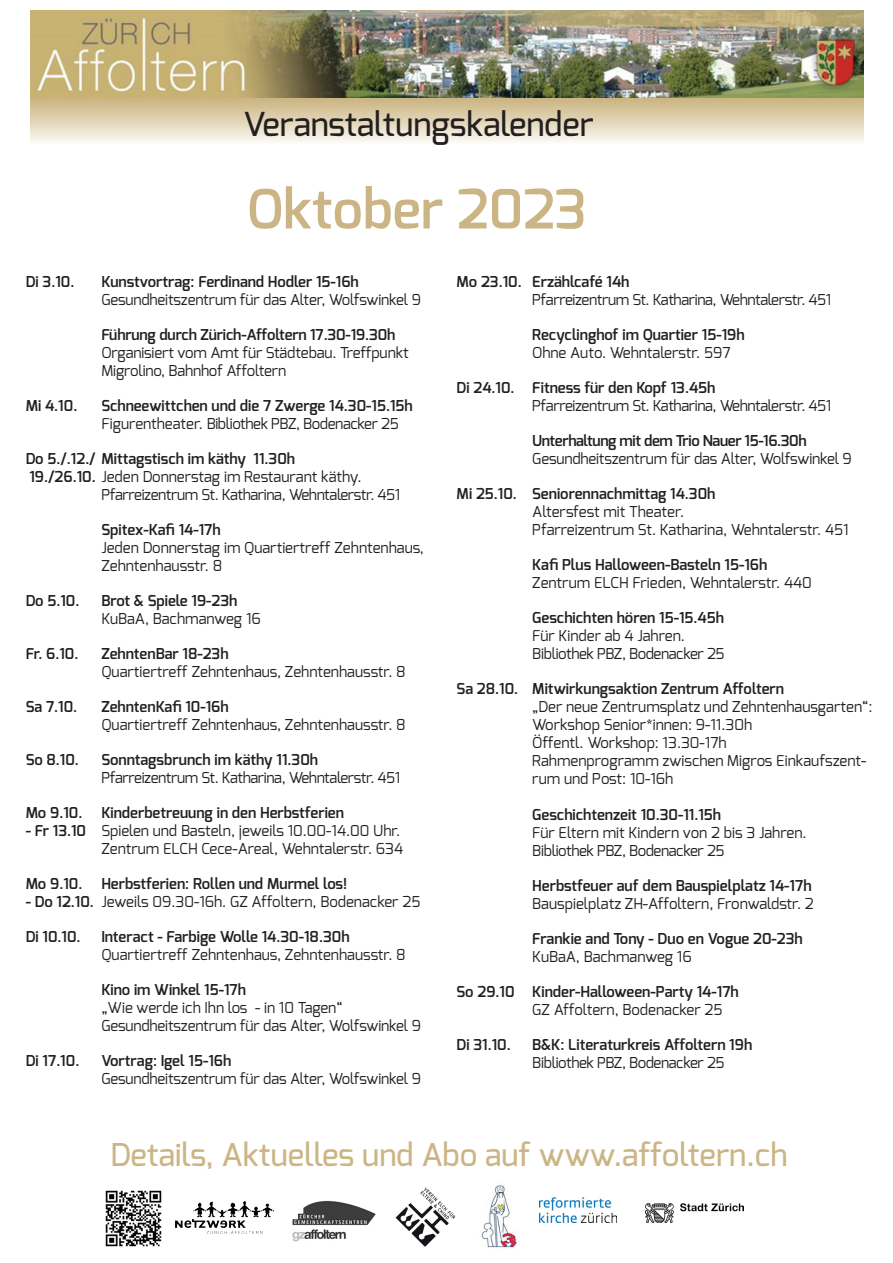
<style>
.page{position:relative;width:893px;height:1263px;background:#fff}
.page>*{position:absolute;margin:0;border:0;box-sizing:border-box;transform-origin:0 0}
.t1{font:600 54px "Exo";color:#cbb584}
.t2{font:500 33px "Exo";color:#231f20}
.t3{font:500 31.35px "Exo";color:#cbb584}
.t4{font:15px/18px "Exo";letter-spacing:-.01em;color:#231f20}
.t5{font:600 15px "Exo";color:#231f20}
.t6{font:600 15px "Exo";letter-spacing:-.025em;color:#231f20}
.s1{font-weight:600}
</style>
<div class="page">
<div style="left:30px;top:95px;width:834px;height:61px;background:linear-gradient(to bottom,#bda973,#fff)"></div>
<img style="left:30px;top:10px;width:834px;height:87px">
<img style="left:105px;top:1190px;width:57px;height:57px">
<img style="left:176px;top:1201px;width:97px;height:32px">
<img style="left:292px;top:1201px;width:83px;height:41px">
<img style="left:395px;top:1187px;width:61px;height:60px">
<img style="left:481px;top:1185px;width:36px;height:63px">
<img style="left:540px;top:1197px;width:76px;height:25px">
<img style="left:645px;top:1203px;width:98px;height:20px">
<h2 class="t2" style="left:243px;top:103px;width:352px">Veranstaltungskalender</h2>
<h1 class="t1" style="left:247px;top:174px;width:341px">Oktober 2023</h1>
<p class="t5" style="left:26px;top:272px;width:50px">Di 3.10.</p>
<p class="t5" style="left:101px;top:272px;width:259px">Kunstvortrag: Ferdinand Hodler 15-16h</p>
<p class="t4" style="left:101px;top:290px;width:321px">Gesundheitszentrum für das Alter, Wolfswinkel 9</p>
<p class="t5" style="left:101px;top:325px;width:295px">Führung durch Zürich-Affoltern 17.30-19.30h</p>
<p class="t4" style="left:101px;top:343px;width:309px">Organisiert vom Amt für Städtebau. Treffpunkt<br>Migrolino, Bahnhof Affoltern</p>
<p class="t5" style="left:26px;top:396px;width:53px">Mi 4.10.</p>
<p class="t5" style="left:101px;top:396px;width:313px">Schneewittchen und die 7 Zwerge 14.30-15.15h</p>
<p class="t4" style="left:101px;top:414px;width:299px">Figurentheater. Bibliothek PBZ, Bodenacker 25</p>
<p class="t5" style="left:26px;top:449px;width:271px">Do 5./.12./ Mittagstisch im käthy 11.30h</p>
<p class="t4" style="left:29px;top:467px;width:334px"><span class="s1">19./26.10.</span> Jeden Donnerstag im Restaurant käthy.</p>
<p class="t4" style="left:101px;top:485px;width:301px">Pfarreizentrum St. Katharina, Wehntalerstr. 451</p>
<p class="t5" style="left:101px;top:520px;width:121px">Spitex-Kafi 14-17h</p>
<p class="t4" style="left:101px;top:538px;width:324px">Jeden Donnerstag im Quartiertreff Zehntenhaus,<br>Zehntenhausstr. 8</p>
<p class="t5" style="left:26px;top:591px;width:55px">Do 5.10.</p>
<p class="t5" style="left:101px;top:591px;width:138px">Brot &amp; Spiele 19-23h</p>
<p class="t4" style="left:101px;top:609px;width:161px">KuBaA, Bachmanweg 16</p>
<p class="t5" style="left:26px;top:644px;width:54px">Fr. 6.10.</p>
<p class="t5" style="left:101px;top:644px;width:129px">ZehntenBar 18-23h</p>
<p class="t4" style="left:101px;top:662px;width:306px">Quartiertreff Zehntenhaus, Zehntenhausstr. 8</p>
<p class="t5" style="left:26px;top:697px;width:53px">Sa 7.10.</p>
<p class="t5" style="left:101px;top:697px;width:129px">ZehntenKafi 10-16h</p>
<p class="t4" style="left:101px;top:715px;width:306px">Quartiertreff Zehntenhaus, Zehntenhausstr. 8</p>
<p class="t5" style="left:26px;top:750px;width:55px">So 8.10.</p>
<p class="t5" style="left:101px;top:750px;width:218px">Sonntagsbrunch im käthy 11.30h</p>
<p class="t4" style="left:101px;top:768px;width:301px">Pfarreizentrum St. Katharina, Wehntalerstr. 451</p>
<p class="t5" style="left:26px;top:803px;width:58px">Mo 9.10.</p>
<p class="t5" style="left:101px;top:803px;width:244px">Kinderbetreuung in den Herbstferien</p>
<p class="t4" style="left:26px;top:821px;width:379px;text-align:right"><span class="s1">- Fr 13.10</span> Spielen und Basteln, jeweils 10.00-14.00 Uhr.<br>Zentrum ELCH Cece-Areal, Wehntalerstr. 634</p>
<p class="t5" style="left:26px;top:874px;width:58px">Mo 9.10.</p>
<p class="t5" style="left:101px;top:874px;width:247px">Herbstferien: Rollen und Murmel los!</p>
<p class="t4" style="left:26px;top:892px;width:396px"><span class="s1">- Do 12.10.</span> Jeweils 09.30-16h. GZ Affoltern, Bodenacker 25</p>
<p class="t5" style="left:26px;top:927px;width:56px">Di 10.10.</p>
<p class="t5" style="left:101px;top:927px;width:250px">Interact - Farbige Wolle 14.30-18.30h</p>
<p class="t4" style="left:101px;top:945px;width:306px">Quartiertreff Zehntenhaus, Zehntenhausstr. 8</p>
<p class="t5" style="left:101px;top:980px;width:146px">Kino im Winkel 15-17h</p>
<p class="t4" style="left:101px;top:998px;width:321px">„Wie werde ich Ihn los - in 10 Tagen“<br>Gesundheitszentrum für das Alter, Wolfswinkel 9</p>
<p class="t5" style="left:26px;top:1051px;width:55px">Di 17.10.</p>
<p class="t5" style="left:101px;top:1051px;width:131px">Vortrag: Igel 15-16h</p>
<p class="t4" style="left:101px;top:1069px;width:321px">Gesundheitszentrum für das Alter, Wolfswinkel 9</p>
<p class="t5" style="left:457px;top:272px;width:174px">Mo 23.10. Erzählcafé 14h</p>
<p class="t4" style="left:532px;top:290px;width:301px">Pfarreizentrum St. Katharina, Wehntalerstr. 451</p>
<p class="t5" style="left:532px;top:325px;width:214px">Recyclinghof im Quartier 15-19h</p>
<p class="t4" style="left:532px;top:343px;width:200px">Ohne Auto. Wehntalerstr. 597</p>
<p class="t5" style="left:457px;top:378px;width:260px">Di 24.10. Fitness für den Kopf 13.45h</p>
<p class="t4" style="left:532px;top:396px;width:301px">Pfarreizentrum St. Katharina, Wehntalerstr. 451</p>
<p class="t6" style="left:532px;top:431px;width:276px">Unterhaltung mit dem Trio Nauer 15-16.30h</p>
<p class="t4" style="left:532px;top:449px;width:321px">Gesundheitszentrum für das Alter, Wolfswinkel 9</p>
<p class="t5" style="left:457px;top:484px;width:260px">Mi 25.10. Seniorennachmittag 14.30h</p>
<p class="t4" style="left:532px;top:502px;width:318px">Altersfest mit Theater.<br>Pfarreizentrum St. Katharina, Wehntalerstr. 451</p>
<p class="t5" style="left:532px;top:555px;width:237px">Kafi Plus Halloween-Basteln 15-16h</p>
<p class="t4" style="left:532px;top:573px;width:281px">Zentrum ELCH Frieden, Wehntalerstr. 440</p>
<p class="t5" style="left:532px;top:608px;width:193px">Geschichten hören 15-15.45h</p>
<p class="t4" style="left:532px;top:626px;width:194px">Für Kinder ab 4 Jahren.<br>Bibliothek PBZ, Bodenacker 25</p>
<p class="t5" style="left:457px;top:679px;width:329px">Sa 28.10. Mitwirkungsaktion Zentrum Affoltern</p>
<p class="t4" style="left:532px;top:697px;width:342px">„Der neue Zentrumsplatz und Zehntenhausgarten“:<br>Workshop Senior*innen: 9-11.30h<br>Öffentl. Workshop: 13.30-17h<br>Rahmenprogramm zwischen Migros Einkaufszent&shy;rum und Post: 10-16h</p>
<p class="t5" style="left:532px;top:805px;width:190px">Geschichtenzeit 10.30-11.15h</p>
<p class="t4" style="left:532px;top:823px;width:276px">Für Eltern mit Kindern von 2 bis 3 Jahren.<br>Bibliothek PBZ, Bodenacker 25</p>
<p class="t5" style="left:532px;top:876px;width:281px">Herbstfeuer auf dem Bauspielplatz 14-17h</p>
<p class="t4" style="left:532px;top:894px;width:283px">Bauspielplatz ZH-Affoltern, Fronwaldstr. 2</p>
<p class="t5" style="left:532px;top:929px;width:272px">Frankie and Tony - Duo en Vogue 20-23h</p>
<p class="t4" style="left:532px;top:947px;width:161px">KuBaA, Bachmanweg 16</p>
<p class="t5" style="left:457px;top:982px;width:284px">So 29.10 Kinder-Halloween-Party 14-17h</p>
<p class="t4" style="left:532px;top:1000px;width:192px">GZ Affoltern, Bodenacker 25</p>
<p class="t5" style="left:457px;top:1035px;width:56px">Di 31.10.</p>
<p class="t5" style="left:532px;top:1035px;width:221px">B&amp;K: Literaturkreis Affoltern 19h</p>
<p class="t4" style="left:532px;top:1053px;width:194px">Bibliothek PBZ, Bodenacker 25</p>
<h3 class="t3" style="left:110px;top:1135px;width:679px">Details, Aktuelles und Abo auf www.affoltern.ch</h3>
</div>
